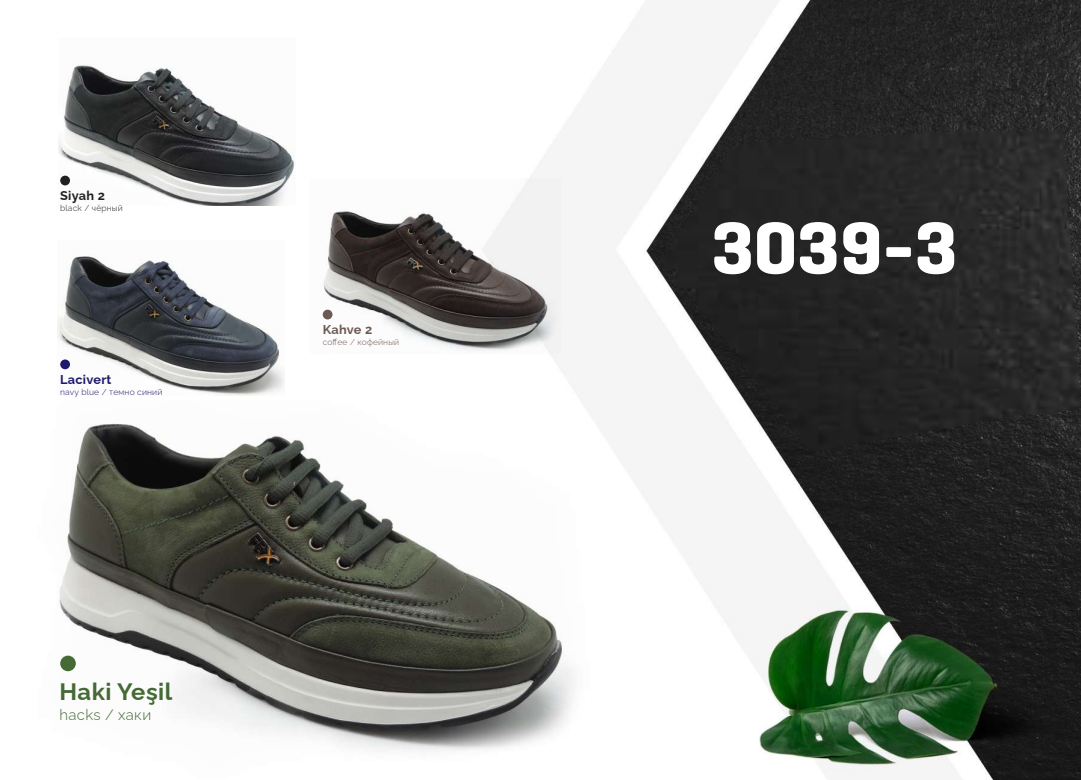
<style>
.page{position:relative;width:1081px;height:780px;background:#fff}
.page>*{position:absolute;margin:0;border:0;box-sizing:border-box;transform-origin:0 0}
.t1{font:700 75px "Geogrotesque";color:#fff}
.t2{font:700 23.75px "Raleway";letter-spacing:.02em;color:#456a35}
.t3{font:300 15px "Raleway";letter-spacing:.02em;color:#456a35}
.t4{font:700 12.75px "Raleway";letter-spacing:.02em;color:#1e196b}
.t5{font:700 12.75px "Raleway";letter-spacing:.02em;color:#231f20}
.t6{font:700 12.75px "Raleway";letter-spacing:.015em;color:#6c5953}
.t7{font:300 8.5px "Raleway";letter-spacing:.02em;color:#1e196b}
.t8{font:300 8.5px "Raleway";letter-spacing:.02em;color:#6c5953}
.t9{font:300 8.5px "Raleway";letter-spacing:.02em;color:#231f20}
</style>
<div class="page">
<img style="left:57px;top:0;width:1024px;height:780px">
<img style="left:659px;top:130px;width:422px;height:322px">
<img style="left:57px;top:400px;width:552px;height:378px">
<img style="left:310px;top:178px;width:250px;height:175px">
<img style="left:58px;top:39px;width:238px;height:166px">
<img style="left:58px;top:241px;width:226px;height:154px">
<div style="left:60px;top:655px;width:16px;height:16px;background:#456a35;border-radius:50%"></div>
<div style="left:60px;top:359px;width:10px;height:10px;background:#1e196b;border-radius:50%"></div>
<div style="left:60px;top:176px;width:10px;height:9px;background:#231f20;border-radius:50%"></div>
<div style="left:323px;top:309px;width:9px;height:10px;background:#6c5953;border-radius:50%"></div>
<h3 class="t5" style="left:60px;top:185px;width:46px">Siyah 2</h3>
<p class="t9" style="left:60px;top:201px;width:64px">black / чёрный</p>
<h3 class="t4" style="left:60px;top:369px;width:53px">Lacivert</h3>
<p class="t7" style="left:60px;top:385px;width:104px">navy blue / темно синий</p>
<h2 class="t2" style="left:60px;top:672px;width:114px">Haki Yeşil</h2>
<h3 class="t3" style="left:60px;top:702px;width:93px">hacks / хаки</h3>
<h3 class="t6" style="left:323px;top:319px;width:51px">Kahve 2</h3>
<p class="t8" style="left:323px;top:335px;width:78px">coffee / кофейный</p>
<h1 class="t1" style="left:711px;top:201px;width:248px">3039-3</h1>
</div>
